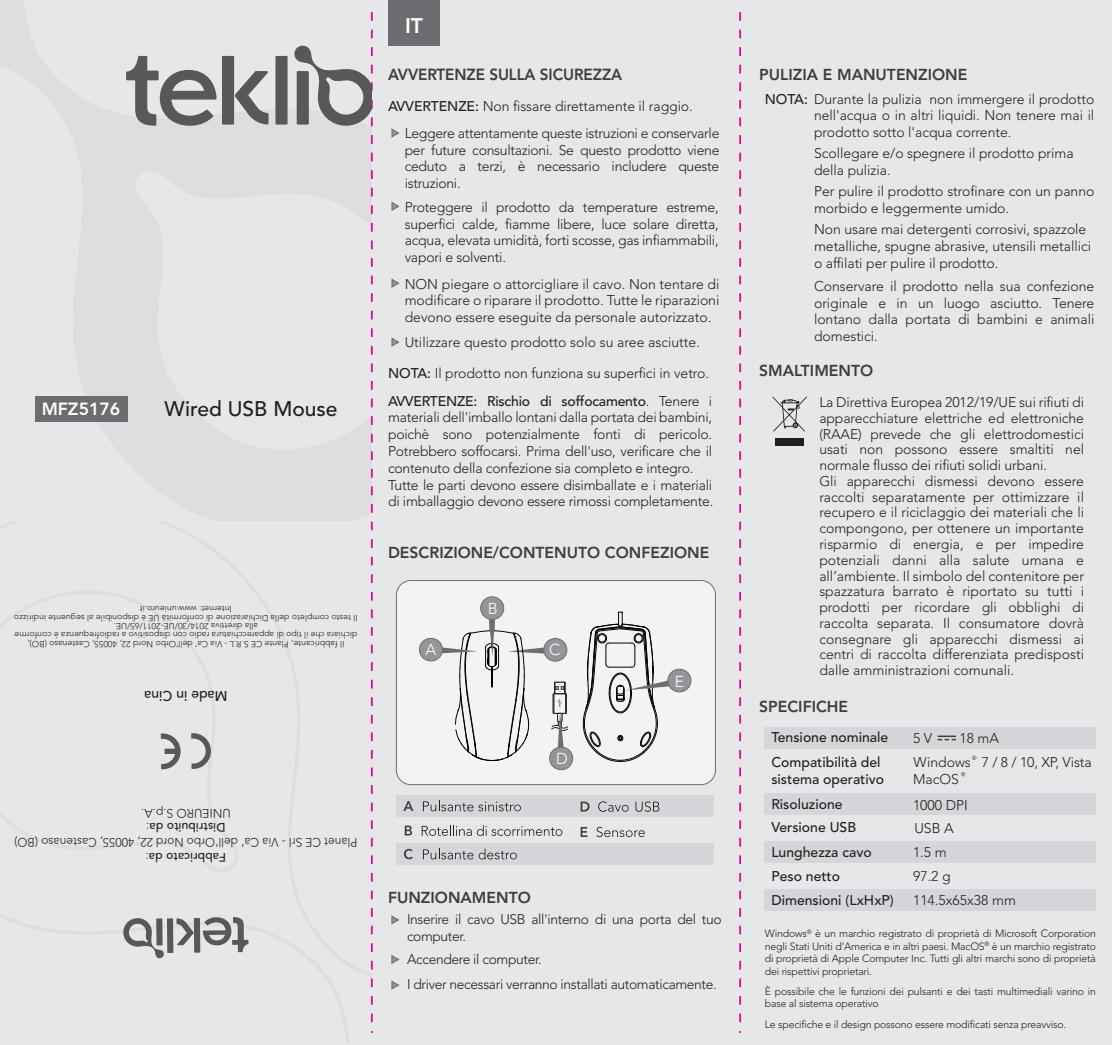
<style>
.page{position:relative;width:1112px;height:1045px;background:#fff}
.page>*{position:absolute;margin:0;border:0;box-sizing:border-box;transform-origin:0 0}
.t1{font:500 21px "Avenir LT Pro";color:#231f20}
.t2{font:800 21px "Avenir LT Pro";color:#fff}
.t3{font:800 17.5px "Avenir LT Pro";color:#fff}
.t4{font:800 15.92px "Avenir LT Pro";letter-spacing:-.005em;color:#3e3e3f;scale:.95 1}
.t5{font:800 15.75px "Avenir LT Pro";color:#3e3e3f}
.t6{font:300 15.75px "Avenir LT Pro";color:#fff}
.t7{font:300 14px/16.8px "Avenir LT Pro";letter-spacing:-.005em;color:#231f20}
.t8{font:500 14px/16.8px "Avenir LT Pro";color:#231f20}
.t9{font:300 13.83px/16.6px "Avenir LT Pro";letter-spacing:-.025em;color:#231f20}
.t10{font:300 12.25px/14.7px "Avenir LT Pro";color:#231f20;text-align:center}
.t11{font:300 10.5px/12.6px "Avenir LT Pro";letter-spacing:-.015em;color:#231f20;text-align:justify}
.t12{font:300 8.75px/8.8px "Avenir LT Pro";color:#231f20;text-align:center}
.s1{font-weight:500}
</style>
<div class="page">
<div style="left:0;top:0;width:1112px;height:1044px;background:#e6e7e9"></div>
<div style="left:396px;top:794px;width:318px;height:22px;background:#d5d6d9"></div>
<div style="left:396px;top:843px;width:318px;height:21px;background:#d5d6d9"></div>
<div style="left:396px;top:580px;width:319px;height:204px;background:#f2f3f4;border-radius:15px"></div>
<div style="left:396px;top:580px;width:320px;height:204px;border:1px solid #6c6d70;border-radius:15px"></div>
<div style="left:388px;top:0;width:52px;height:45px;background:#6c6d70"></div>
<svg style="left:739px;top:12px;width:2px;height:1020px"></svg>
<div style="left:765px;top:726px;width:331px;height:22px;background:#d5d6d9"></div>
<div style="left:765px;top:793px;width:331px;height:22px;background:#d5d6d9"></div>
<div style="left:765px;top:841px;width:331px;height:22px;background:#d5d6d9"></div>
<div style="left:765px;top:889px;width:331px;height:22px;background:#d5d6d9"></div>
<div style="left:275px;top:56px;width:13px;height:68px;background:#57585a"></div>
<svg style="left:126px;top:56px;width:143px;height:70px"></svg>
<svg style="left:294px;top:12px;width:79px;height:1020px"></svg>
<div style="left:167px;top:918px;width:6px;height:34px;background:#57585a"></div>
<svg style="left:177px;top:917px;width:72px;height:35px"></svg>
<svg style="left:123px;top:918px;width:41px;height:40px"></svg>
<svg style="left:405px;top:825px;width:7px;height:10px"></svg>
<svg style="left:404px;top:801px;width:9px;height:9px"></svg>
<svg style="left:404px;top:848px;width:9px;height:11px"></svg>
<svg style="left:581px;top:801px;width:9px;height:10px"></svg>
<svg style="left:581px;top:827px;width:6px;height:9px"></svg>
<svg style="left:773px;top:396px;width:34px;height:35px"></svg>
<div style="left:776px;top:438px;width:28px;height:7px;background:#231f20"></div>
<svg style="left:423px;top:800px;width:98px;height:11px"></svg>
<svg style="left:422px;top:825px;width:140px;height:10px"></svg>
<svg style="left:423px;top:848px;width:50px;height:11px"></svg>
<svg style="left:479px;top:848px;width:38px;height:11px"></svg>
<svg style="left:598px;top:801px;width:31px;height:10px"></svg>
<svg style="left:635px;top:801px;width:24px;height:10px"></svg>
<svg style="left:596px;top:826px;width:49px;height:11px"></svg>
<div style="left:35px;top:396px;width:93px;height:25px;background:#6c6d70"></div>
<svg style="left:391px;top:915px;width:8px;height:9px"></svg>
<svg style="left:391px;top:955px;width:8px;height:8px"></svg>
<svg style="left:391px;top:980px;width:8px;height:9px"></svg>
<svg style="left:391px;top:129px;width:8px;height:8px"></svg>
<svg style="left:391px;top:202px;width:8px;height:9px"></svg>
<svg style="left:391px;top:279px;width:8px;height:8px"></svg>
<svg style="left:391px;top:337px;width:8px;height:9px"></svg>
<svg style="left:938px;top:735px;width:18px;height:5px"></svg>
<svg style="left:972px;top:755px;width:4px;height:4px"></svg>
<svg style="left:961px;top:772px;width:4px;height:4px"></svg>
<svg style="left:161px;top:733px;width:50px;height:36px"></svg>
<div style="left:549px;top:746px;width:24px;height:24px;background:#939598;border:1px solid #6c6d70;border-radius:50%"></div>
<svg style="left:583px;top:611px;width:87px;height:150px"></svg>
<div style="left:667px;top:668px;width:24px;height:24px;background:#939598;border:1px solid #6c6d70;border-radius:50%"></div>
<div style="left:480px;top:596px;width:24px;height:23px;background:#939598;border:1px solid #6c6d70;border-radius:50%"></div>
<svg style="left:440px;top:619px;width:129px;height:142px"></svg>
<div style="left:419px;top:637px;width:24px;height:24px;background:#939598;border:1px solid #6c6d70;border-radius:50%"></div>
<p class="t3" style="left:42px;top:398px;width:80px">MFZ5176</p>
<h1 class="t1" style="left:164px;top:396px;width:175px">Wired USB Mouse</h1>
<p class="t12" style="left:358px;top:648px;width:345px;rotate:-180deg">Il fabbricante, Plante CE S.R.L - Via Ca’ dell’Orbo Nord 22, 40055, Castenaso (BO), dichiara che il tipo di apparecchiatura radio con dispositivo a radiofrequenza è conforme alla direttiva 2014/30/UE-2011/65/UE.<br>Il testo completo della Dichiarazione di conformità UE è disponibile al seguente indirizzo Internet: www.unieuro.it</p>
<p class="t8" style="left:228px;top:703px;width:85px;rotate:-180deg">Made in Cina</p>
<p class="t10" style="left:358px;top:864px;width:345px;rotate:-180deg"><span class="s1">Fabbricato da</span>:<br>Planet CE Srl - Via Ca’ dell’Orbo Nord 22, 40055, Castenaso (BO)<br><span class="s1">Distribuito da</span>:<br>UNIEURO S.p.A.</p>
<h1 class="t2" style="left:405px;top:13px;width:19px">IT</h1>
<p class="t4" style="left:388px;top:65px;width:248px">AVVERTENZE SULLA SICUREZZA</p>
<p class="t7" style="left:388px;top:98px;width:306px"><span class="s1">AVVERTENZE:</span> Non fissare direttamente il raggio.</p>
<p class="t7" style="left:405px;top:124px;width:316px;text-align:justify">Leggere attentamente queste istruzioni e conservarle per future consultazioni. Se questo prodotto viene ceduto a terzi, è necessario includere queste istruzioni.</p>
<p class="t7" style="left:405px;top:198px;width:316px;text-align:justify">Proteggere il prodotto da temperature estreme, superfici calde, fiamme libere, luce solare diretta, acqua, elevata umidità, forti scosse, gas infiammabili, vapori e solventi.</p>
<p class="t7" style="left:405px;top:275px;width:316px;text-align:justify">NON piegare o attorcigliare il cavo. Non tentare di modificare o riparare il prodotto. Tutte le riparazioni devono essere eseguite da personale autorizzato.</p>
<p class="t7" style="left:405px;top:334px;width:297px">Utilizzare questo prodotto solo su aree asciutte.</p>
<p class="t7" style="left:388px;top:364px;width:323px"><span class="s1">NOTA:</span> Il prodotto non funziona su superfici in vetro.</p>
<p class="t7" style="left:388px;top:392px;width:327px"><span class="s1">AVVERTENZE: Rischio di soffocamento</span>. Tenere i materiali dell'imballo lontani dalla portata dei bambini, poichè sono potenzialmente fonti di pericolo.<br>Potrebbero soffocarsi. Prima dell'uso, verificare che il contenuto della confezione sia completo e integro.<br>Tutte le parti devono essere disimballate e i materiali di imballaggio devono essere rimossi completamente.</p>
<p class="t5" style="left:388px;top:543px;width:323px">DESCRIZIONE/CONTENUTO CONFEZIONE</p>
<p class="t6" style="left:426px;top:639px;width:12px">A</p>
<p class="t6" style="left:488px;top:598px;width:11px">B</p>
<p class="t6" style="left:549px;top:640px;width:13px">C</p>
<p class="t6" style="left:556px;top:749px;width:13px">D</p>
<p class="t6" style="left:675px;top:671px;width:11px">E</p>
<p class="t5" style="left:388px;top:887px;width:144px">FUNZIONAMENTO</p>
<p class="t9" style="left:407px;top:911px;width:316px">Inserire il cavo USB all'interno di una porta del tuo computer.</p>
<p class="t9" style="left:407px;top:946px;width:311px;line-height:25.6px">Accendere il computer.<br>I driver necessari verranno installati automaticamente.</p>
<p class="t5" style="left:759px;top:66px;width:210px">PULIZIA E MANUTENZIONE</p>
<p class="t7" style="left:814px;top:90px;width:282px;text-align:justify;text-indent:-49px"><span class="s1">NOTA:</span> Durante la pulizia non immergere il prodotto nell'acqua o in altri liquidi. Non tenere mai il prodotto sotto l'acqua corrente.</p>
<p class="t7" style="left:814px;top:145px;width:261px">Scollegare e/o spegnere il prodotto prima della pulizia.</p>
<p class="t7" style="left:814px;top:183px;width:282px">Per pulire il prodotto strofinare con un panno morbido e leggermente umido.</p>
<p class="t7" style="left:814px;top:221px;width:278px">Non usare mai detergenti corrosivi, spazzole metalliche, spugne abrasive, utensili metallici o affilati per pulire il prodotto.</p>
<p class="t7" style="left:814px;top:277px;width:282px;text-align:justify">Conservare il prodotto nella sua confezione originale e in un luogo asciutto. Tenere lontano dalla portata di bambini e animali domestici.</p>
<p class="t5" style="left:759px;top:361px;width:116px">SMALTIMENTO</p>
<p class="t7" style="left:819px;top:394px;width:266px;line-height:15.8px">La Direttiva Europea 2012/19/UE sui rifiuti di apparecchiature elettriche ed elettroniche (RAAE) prevede che gli elettrodomestici usati non possono essere smaltiti nel normale flusso dei rifiuti solidi urbani.<br>Gli apparecchi dismessi devono essere raccolti separatamente per ottimizzare il recupero e il riciclaggio dei materiali che li compongono, per ottenere un importante risparmio di energia, e per impedire potenziali danni alla salute umana e all’ambiente. Il simbolo del contenitore per spazzatura barrato è riportato su tutti i prodotti per ricordare gli obblighi di raccolta separata. Il consumatore dovrà consegnare gli apparecchi dismessi ai centri di raccolta differenziata predisposti dalle amministrazioni comunali.</p>
<p class="t5" style="left:759px;top:697px;width:90px">SPECIFICHE</p>
<p class="t8" style="left:771px;top:729px;width:118px">Tensione nominale</p>
<p class="t8" style="left:771px;top:753px;width:114px">Compatibilità del sistema operativo</p>
<p class="t7" style="left:913px;top:729px;width:21px">5 V</p>
<p class="t7" style="left:959px;top:729px;width:41px">18 mA</p>
<p class="t7" style="left:913px;top:753px;width:59px">Windows<br>MacOS</p>
<p class="t7" style="left:982px;top:753px;width:111px">7 / 8 / 10, XP, Vista</p>
<p class="t8" style="left:771px;top:795px;width:73px">Risoluzione</p>
<p class="t7" style="left:913px;top:796px;width:56px">1000 DPI</p>
<p class="t8" style="left:771px;top:819px;width:86px">Versione USB</p>
<p class="t7" style="left:914px;top:819px;width:41px">USB A</p>
<p class="t8" style="left:771px;top:843px;width:102px">Lunghezza cavo</p>
<p class="t7" style="left:913px;top:843px;width:35px">1.5 m</p>
<p class="t8" style="left:771px;top:867px;width:70px">Peso netto</p>
<p class="t8" style="left:771px;top:892px;width:124px">Dimensioni (LxHxP)</p>
<p class="t7" style="left:913px;top:863px;width:104px;line-height:24.3px">97.2 g<br>114.5x65x38 mm</p>
<p class="t11" style="left:765px;top:926px;width:333px">Windows<sup>®</sup> è un marchio registrato di proprietà di Microsoft Corporation negli Stati Uniti d'America e in altri paesi. MacOS<sup>®</sup> è un marchio registrato di proprietà di Apple Computer Inc. Tutti gli altri marchi sono di proprietà dei rispettivi proprietari.</p>
<p class="t11" style="left:765px;top:984px;width:333px">È possibile che le funzioni dei pulsanti e dei tasti multimediali varino in base al sistema operativo</p>
<p class="t11" style="left:765px;top:1017px;width:303px">Le specifiche e il design possono essere modificati senza preavviso.</p>
</div>
